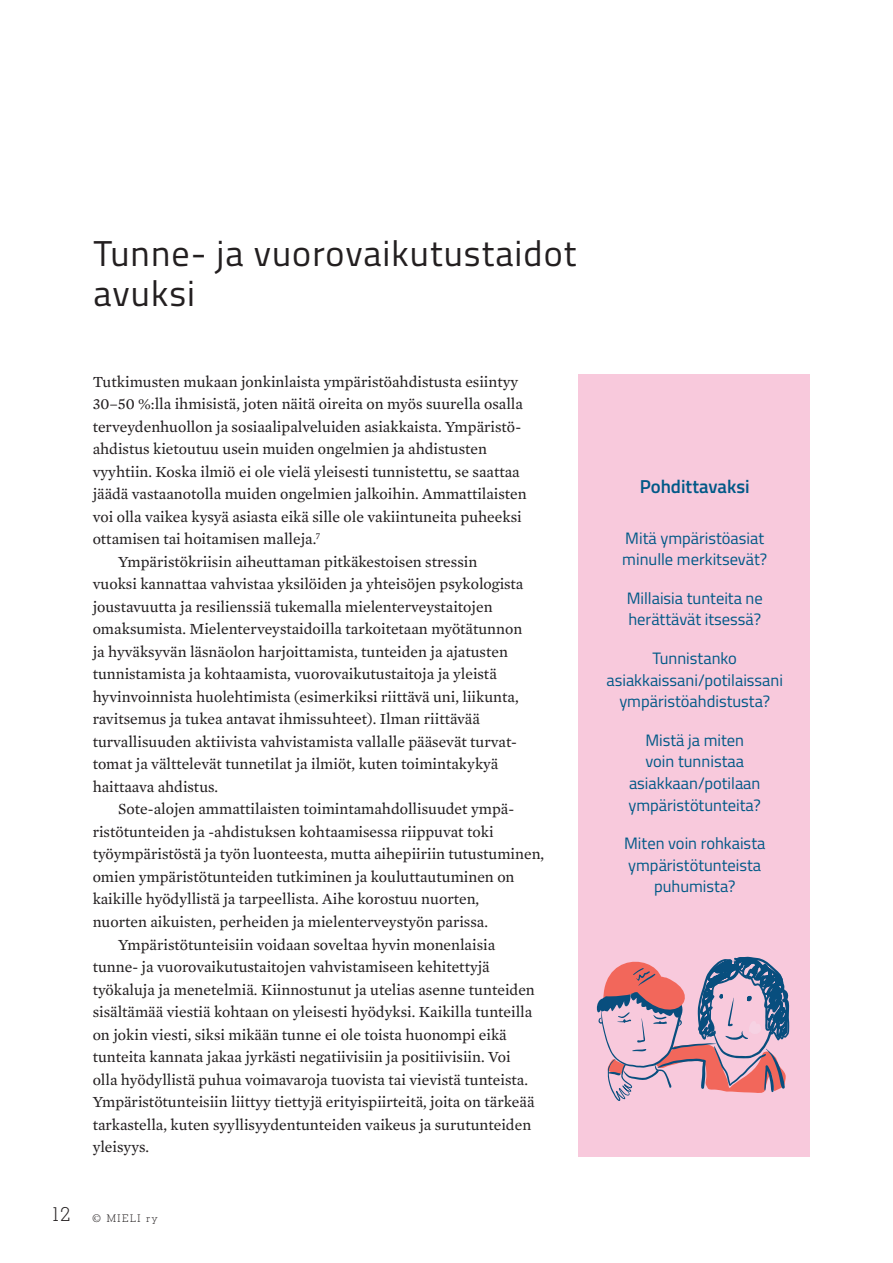
<style>
.page{position:relative;width:893px;height:1263px;background:#fff}
.page>*{position:absolute;margin:0;border:0;box-sizing:border-box;transform-origin:0 0}
.t1{font:36px/40.5px "Cairo";letter-spacing:.03em;color:#231f20}
.t2{font:600 18.75px "Cairo";color:#015987}
.t3{font:16.5px/21.6px "Cairo";color:#015987;text-align:center}
.t4{font:15.75px "Mercury Text G2";color:#231f20}
.t5{font:300 10.5px "Memphis LT Std";letter-spacing:.15em;color:#231f20}
.s1{font-size:19.5px}
</style>
<div class="page">
<div style="left:578px;top:374px;width:231px;height:783px;background:#f8c9dc"></div>
<svg style="left:596px;top:956px;width:193px;height:145px"></svg>
<h1 class="t1" style="left:94px;top:233px;width:484px">Tunne- ja vuorovaikutustaidot avuksi</h1>
<p class="t4" style="left:93px;top:370px;width:427px">Tutkimusten mukaan jonkinlaista ympäristöahdistusta esiintyy</p>
<p class="t4" style="left:93px;top:393px;width:432px">30–50 %:lla ihmisistä, joten näitä oireita on myös suurella osalla</p>
<p class="t4" style="left:93px;top:415px;width:428px">terveydenhuollon ja sosiaalipalveluiden asiakkaista. Ympäristö-</p>
<p class="t4" style="left:93px;top:438px;width:396px">ahdistus kietoutuu usein muiden ongelmien ja ahdistusten</p>
<p class="t4" style="left:93px;top:460px;width:428px">vyyhtiin. Koska ilmiö ei ole vielä yleisesti tunnistettu, se saattaa</p>
<p class="t4" style="left:93px;top:483px;width:436px">jäädä vastaanotolla muiden ongelmien jalkoihin. Ammattilaisten</p>
<p class="t4" style="left:93px;top:505px;width:431px">voi olla vaikea kysyä asiasta eikä sille ole vakiintuneita puheeksi</p>
<p class="t4" style="left:93px;top:528px;width:229px">ottamisen tai hoitamisen malleja.<sup>7</sup></p>
<p class="t4" style="left:118px;top:550px;width:361px">Ympäristökriisin aiheuttaman pitkäkestoisen stressin</p>
<p class="t4" style="left:93px;top:573px;width:432px">vuoksi kannattaa vahvistaa yksilöiden ja yhteisöjen psykologista</p>
<p class="t4" style="left:93px;top:595px;width:401px">joustavuutta ja resilienssiä tukemalla mielenterveystaitojen</p>
<p class="t4" style="left:93px;top:618px;width:431px">omaksumista. Mielenterveystaidoilla tarkoitetaan myötätunnon</p>
<p class="t4" style="left:93px;top:640px;width:417px">ja hyväksyvän läsnäolon harjoittamista, tunteiden ja ajatusten</p>
<p class="t4" style="left:93px;top:663px;width:406px">tunnistamista ja kohtaamista, vuorovaikutustaitoja ja yleistä</p>
<p class="t4" style="left:93px;top:685px;width:427px">hyvinvoinnista huolehtimista (esimerkiksi riittävä uni, liikunta,</p>
<p class="t4" style="left:93px;top:708px;width:389px">ravitsemus ja tukea antavat ihmissuhteet). Ilman riittävää</p>
<p class="t4" style="left:93px;top:730px;width:426px">turvallisuuden aktiivista vahvistamista vallalle pääsevät turvat-</p>
<p class="t4" style="left:93px;top:753px;width:407px">tomat ja välttelevät tunnetilat ja ilmiöt, kuten toimintakykyä</p>
<p class="t4" style="left:93px;top:775px;width:127px">haittaava ahdistus.</p>
<p class="t4" style="left:118px;top:798px;width:394px">Sote-alojen ammattilaisten toimintamahdollisuudet ympä--</p>
<p class="t4" style="left:93px;top:820px;width:402px">ristötunteiden ja -ahdistuksen kohtaamisessa riippuvat toki</p>
<p class="t4" style="left:93px;top:843px;width:453px">työympäristöstä ja työn luonteesta, mutta aihepiiriin tutustuminen,</p>
<p class="t4" style="left:93px;top:865px;width:423px">omien ympäristötunteiden tutkiminen ja kouluttautuminen on</p>
<p class="t4" style="left:93px;top:888px;width:388px">kaikille hyödyllistä ja tarpeellista. Aihe korostuu nuorten,</p>
<p class="t4" style="left:93px;top:910px;width:397px">nuorten aikuisten, perheiden ja mielenterveystyön parissa.</p>
<p class="t4" style="left:118px;top:933px;width:379px">Ympäristötunteisiin voidaan soveltaa hyvin monenlaisia</p>
<p class="t4" style="left:93px;top:955px;width:399px">tunne- ja vuorovaikutustaitojen vahvistamiseen kehitettyjä</p>
<p class="t4" style="left:93px;top:978px;width:444px">työkaluja ja menetelmiä. Kiinnostunut ja utelias asenne tunteiden</p>
<p class="t4" style="left:93px;top:1000px;width:441px">sisältämää viestiä kohtaan on yleisesti hyödyksi. Kaikilla tunteilla</p>
<p class="t4" style="left:93px;top:1023px;width:416px">on jokin viesti, siksi mikään tunne ei ole toista huonompi eikä</p>
<p class="t4" style="left:93px;top:1045px;width:419px">tunteita kannata jakaa jyrkästi negatiivisiin ja positiivisiin. Voi</p>
<p class="t4" style="left:93px;top:1068px;width:437px">olla hyödyllistä puhua voimavaroja tuovista tai vievistä tunteista.</p>
<p class="t4" style="left:93px;top:1090px;width:443px">Ympäristötunteisiin liittyy tiettyjä erityispiirteitä, joita on tärkeää</p>
<p class="t4" style="left:93px;top:1113px;width:440px">tarkastella, kuten syyllisyydentunteiden vaikeus ja surutunteiden</p>
<p class="t4" style="left:93px;top:1135px;width:58px">yleisyys.</p>
<p class="t5" style="left:51px;top:1211px;width:109px"><span class="s1">12</span> © MIELI ry</p>
<p class="t2" style="left:640px;top:473px;width:112px">Pohdittavaksi</p>
<p class="t3" style="left:622px;top:527px;width:146px;text-align:left">Mitä ympäristöasiat minulle merkitsevät?</p>
<p class="t3" style="left:627px;top:587px;width:138px;text-align:left">Millaisia tunteita ne herättävät itsessä?</p>
<p class="t3" style="left:606px;top:647px;width:178px">Tunnistanko asiakkaissani/potilaissani ympäristöahdistusta?</p>
<p class="t3" style="left:628px;top:729px;width:134px">Mistä ja miten<br>voin tunnistaa asiakkaan/potilaan ympäristötunteita?</p>
<p class="t3" style="left:624px;top:832px;width:143px">Miten voin rohkaista ympäristötunteista puhumista?</p>
</div>
